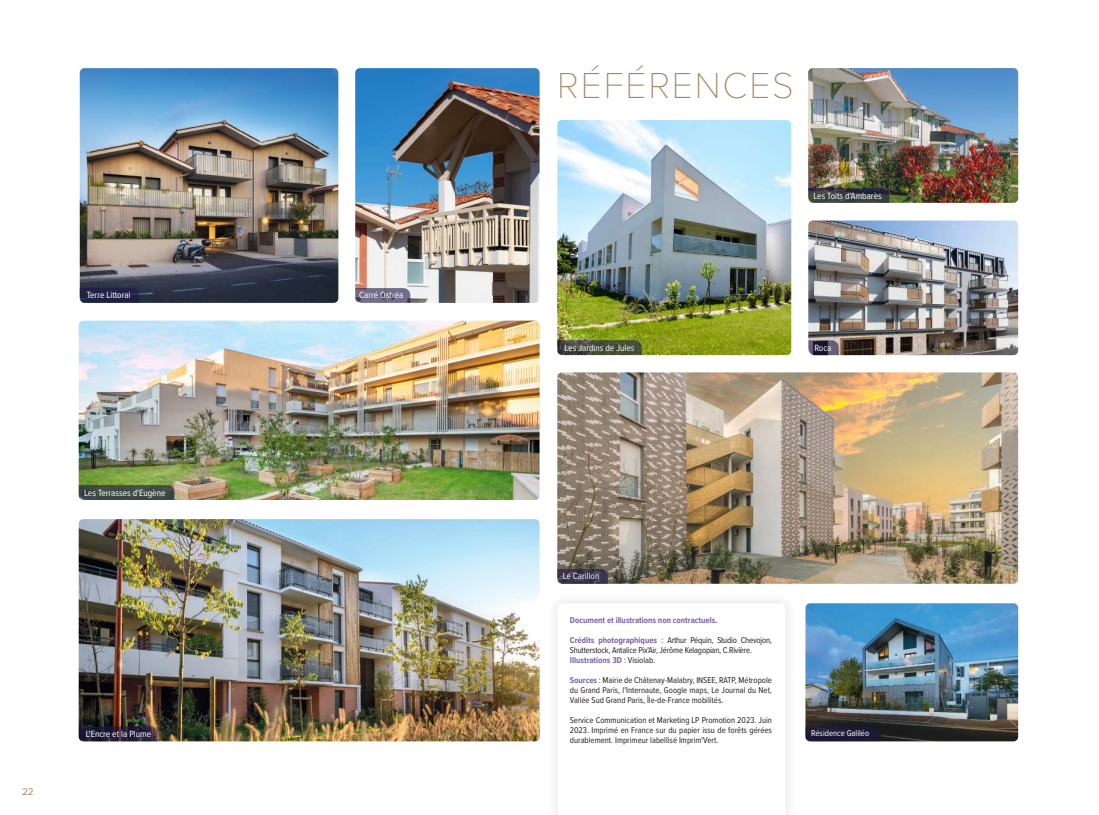
<style>
.page{position:relative;width:1099px;height:815px;background:#fff}
.page>*{position:absolute;margin:0;border:0;box-sizing:border-box;transform-origin:0 0}
.t1{font:100 37.5px "Proxima Nova T";letter-spacing:.05em;color:#a68561}
.t2{font:10px "Proxima Nova";color:#a68561}
.t3{font:9.38px "Proxima Nova Cond";color:#fff}
.t4{font:8.75px/10px "Proxima Nova Cond";color:#241f1f;text-align:justify}
.t5{font:8.75px/10px "Proxima Nova Cond";letter-spacing:-.02em;color:#241f1f}
.t6{font:700 8.75px "Proxima Nova Cond";color:#7660ab}
.t7{font:8.75px "Proxima Nova Cond";color:#fff}
.s1{font-weight:700;color:#7660ab}
</style>
<div class="page">
<img style="left:805px;top:603px;width:213px;height:138px">
<img style="left:557px;top:372px;width:461px;height:212px">
<img style="left:557px;top:120px;width:234px;height:235px">
<img style="left:80px;top:68px;width:258px;height:235px">
<img style="left:79px;top:321px;width:460px;height:179px">
<img style="left:355px;top:68px;width:184px;height:235px">
<img style="left:808px;top:221px;width:210px;height:134px">
<img style="left:808px;top:68px;width:210px;height:135px">
<svg style="left:80px;top:288px;width:59px;height:15px"></svg>
<svg style="left:355px;top:288px;width:55px;height:15px"></svg>
<svg style="left:79px;top:485px;width:96px;height:15px"></svg>
<svg style="left:805px;top:726px;width:73px;height:15px"></svg>
<svg style="left:557px;top:569px;width:51px;height:15px"></svg>
<svg style="left:557px;top:340px;width:84px;height:15px"></svg>
<svg style="left:808px;top:340px;width:30px;height:15px"></svg>
<svg style="left:808px;top:188px;width:81px;height:15px"></svg>
<img style="left:79px;top:519px;width:460px;height:222px">
<svg style="left:79px;top:726px;width:79px;height:15px"></svg>
<p class="t3" style="left:87px;top:288px;width:45px">Terre Littoral</p>
<p class="t3" style="left:359px;top:288px;width:46px">Carré Ostréa</p>
<p class="t3" style="left:84px;top:486px;width:83px">Les Terrasses d'Eugène</p>
<p class="t2" style="left:22px;top:785px;width:13px">22</p>
<p class="t3" style="left:86px;top:727px;width:67px">L'Encre et la Plume</p>
<h1 class="t1" style="left:557px;top:57px;width:238px">RÉFÉRENCES</h1>
<p class="t3" style="left:813px;top:189px;width:70px">Les Toits d'Ambarès</p>
<p class="t3" style="left:564px;top:341px;width:71px">Les Jardins de Jules</p>
<p class="t3" style="left:814px;top:341px;width:19px">Roca</p>
<p class="t3" style="left:562px;top:569px;width:38px">Le Carillon</p>
<p class="t6" style="left:570px;top:613px;width:149px">Document et illustrations non contractuels.</p>
<p class="t5" style="left:570px;top:634px;width:203px"><span class="s1">Crédits photographiques</span> : Arthur Péquin, Studio Chevojon,<br>Shutterstock, Antalice Pix'Air, Jérôme Kelagopian, C.Rivière.<br><span class="s1">Illustrations 3D</span> : Visiolab.</p>
<p class="t4" style="left:570px;top:674px;width:203px"><span class="s1">Sources</span> : Mairie de Châtenay-Malabry, INSEE, RATP, Métropole du Grand Paris, l'Internaute, Google maps, Le Journal du Net, Vallée Sud Grand Paris, Île-de-France mobilités.</p>
<p class="t4" style="left:570px;top:714px;width:203px">Service Communication et Marketing LP Promotion 2023. Juin 2023. Imprimé en France sur du papier issu de forêts gérées durablement. Imprimeur labellisé Imprim'Vert.</p>
<p class="t7" style="left:811px;top:727px;width:59px">Résidence Galiléo</p>
</div>
